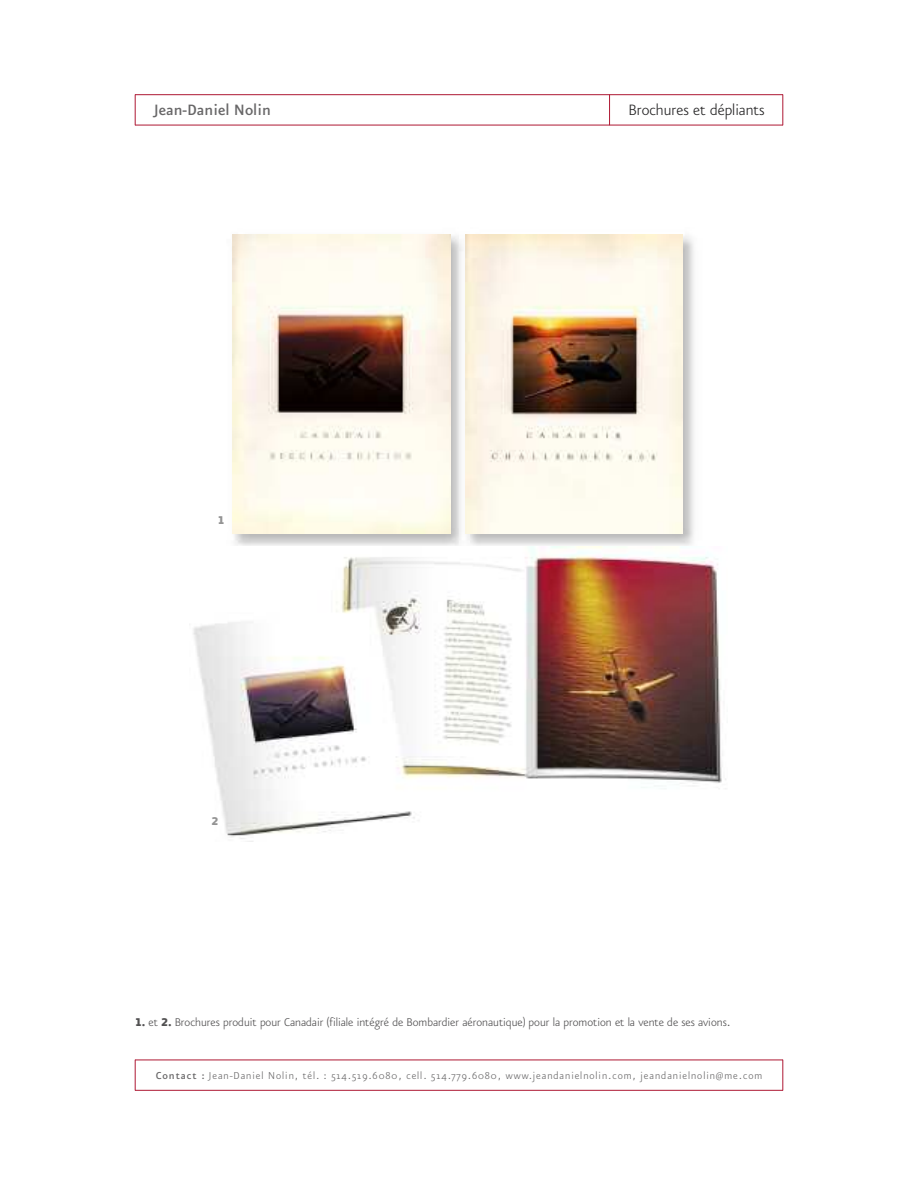
<style>
.page{position:relative;width:918px;height:1188px;background:#fff}
.page>*{position:absolute;margin:0;border:0;box-sizing:border-box;transform-origin:0 0}
.t1{font:300 18px "Eureka Sans";color:#272627}
.t2{font:500 18px "Eureka Sans";color:#686768}
.t3{font:300 13.5px "Eureka Sans";color:#525152}
.t4{font:13.5px "Eureka Sans Black Caps";color:#939393}
.t5{font:300 12px "Eureka Sans";letter-spacing:.08em;color:#686768}
.s1{font-family:"Eureka Sans Black Caps";font-weight:400}
.s2{font-weight:500}
</style>
<div class="page">
<hr style="left:135px;top:94px;width:1px;height:31px;background:#ae1833">
<hr style="left:609px;top:94px;width:1px;height:31px;background:#ae1833">
<hr style="left:783px;top:94px;width:1px;height:31px;background:#ae1833">
<hr style="left:135px;top:94px;width:648px;height:1px;background:#ae1833">
<hr style="left:135px;top:125px;width:648px;height:1px;background:#ae1833">
<hr style="left:135px;top:1060px;width:1px;height:30px;background:#ae1833">
<hr style="left:783px;top:1060px;width:1px;height:30px;background:#ae1833">
<hr style="left:135px;top:1060px;width:648px;height:1px;background:#ae1833">
<hr style="left:135px;top:1090px;width:648px;height:1px;background:#ae1833">
<img style="left:232px;top:234px;width:462px;height:313px">
<img style="left:233px;top:234px;width:217px;height:299px">
<img style="left:466px;top:234px;width:217px;height:299px">
<img style="left:193px;top:547px;width:533px;height:295px">
<h1 class="t2" style="left:153px;top:103px;width:119px">Jean-Daniel Nolin</h1>
<h1 class="t1" style="left:629px;top:103px;width:138px">Brochures et dépliants</h1>
<p class="t4" style="left:218px;top:512px;width:8px">1</p>
<p class="t4" style="left:211px;top:812px;width:8px">2</p>
<p class="t3" style="left:135px;top:1018px;width:597px"><span class="s1">1.</span> et <span class="s1">2.</span> Brochures produit pour Canadair (filiale intégré de Bombardier aéronautique) pour la promotion et la vente de ses avions.</p>
<p class="t5" style="left:156px;top:1071px;width:608px"><span class="s2">Contact :</span> Jean-Daniel Nolin, tél. : 514.519.6080, cell. 514.779.6080, www.jeandanielnolin.com, jeandanielnolin@me.com</p>
</div>
